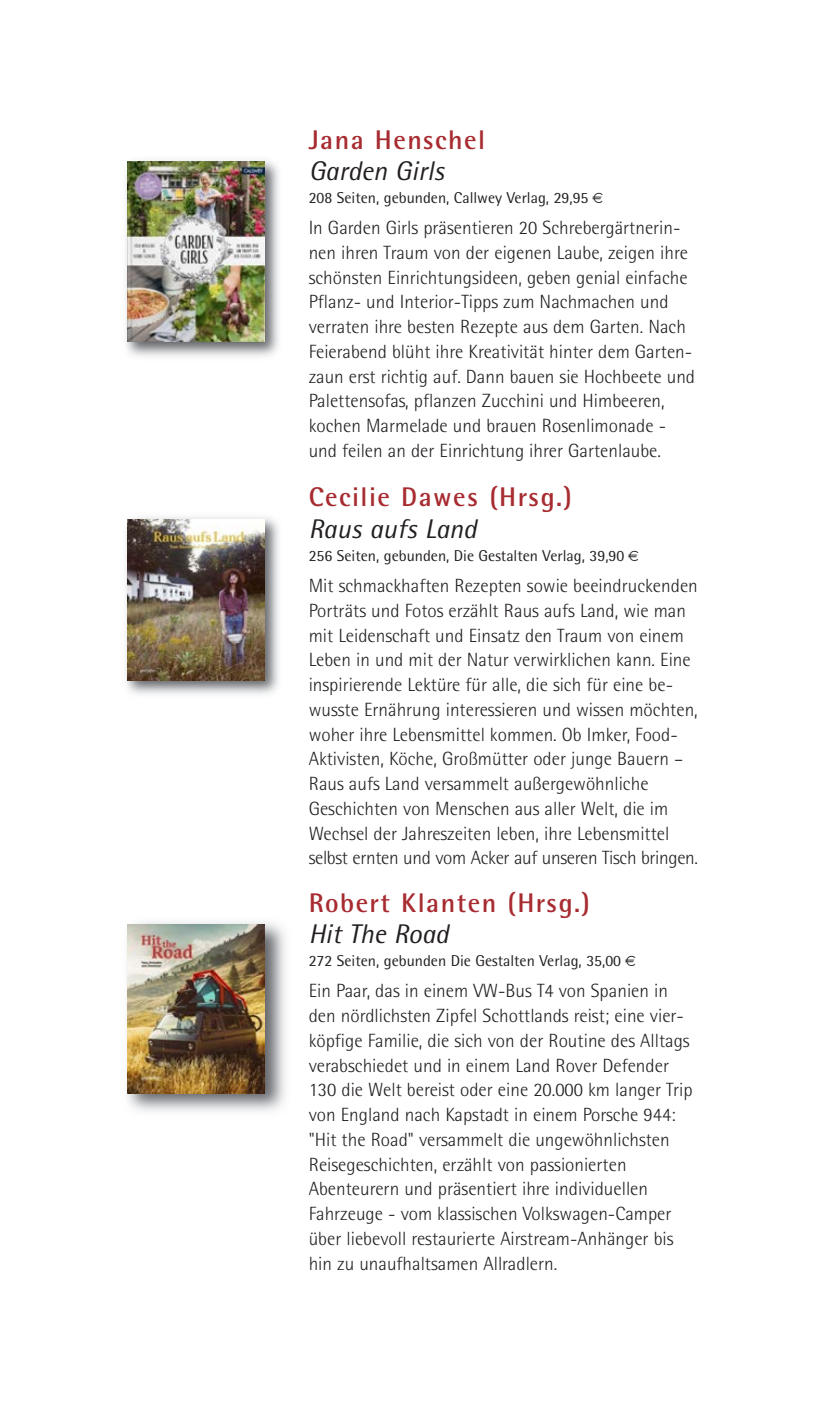
<style>
.page{position:relative;width:830px;height:1404px;background:#fff}
.page>*{position:absolute;margin:0;border:0;box-sizing:border-box;transform-origin:0 0}
.t1{font:700 27px "Rotis Semi Sans";letter-spacing:.055em;color:#a72b30}
.t2{font:italic 27px "Rotis Semi Sans";color:#231f20}
.t3{font:300 19.12px/24.8px "Rotis Semi Sans";color:#231f20}
.t4{font:15.75px "Rotis Semi Sans";color:#231f20}
</style>
<div class="page">
<img style="left:126px;top:160px;width:153px;height:197px">
<img style="left:128px;top:161px;width:137px;height:180px">
<img style="left:126px;top:517px;width:153px;height:178px">
<img style="left:128px;top:519px;width:137px;height:161px">
<img style="left:127px;top:922px;width:159px;height:190px">
<img style="left:128px;top:924px;width:137px;height:169px">
<h1 class="t1" style="left:308px;top:130px;width:178px">Jana Henschel</h1>
<h1 class="t2" style="left:308px;top:161px;width:137px">Garden Girls</h1>
<p class="t4" style="left:308px;top:192px;width:281px">208 Seiten, gebunden, Callwey Verlag, 29,95</p>
<p class="t3" style="left:308px;top:217px;width:388px">In Garden Girls präsentieren 20 Schrebergärtnerin&shy;nen ihren Traum von der eigenen Laube, zeigen ihre schönsten Einrichtungsideen, geben genial einfache Pflanz- und Interior-Tipps zum Nachmachen und verraten ihre besten Rezepte aus dem Garten. Nach Feierabend blüht ihre Kreativität hinter dem Garten&shy;zaun erst richtig auf. Dann bauen sie Hochbeete und Palettensofas, pflanzen Zucchini und Himbeeren, kochen Marmelade und brauen Rosenlimonade - und feilen an der Einrichtung ihrer Gartenlaube.</p>
<h1 class="t1" style="left:308px;top:488px;width:265px">Cecilie Dawes (Hrsg.)</h1>
<h1 class="t2" style="left:308px;top:519px;width:169px">Raus aufs Land</h1>
<p class="t4" style="left:308px;top:549px;width:317px">256 Seiten, gebunden, Die Gestalten Verlag, 39,90</p>
<p class="t3" style="left:308px;top:575px;width:391px">Mit schmackhaften Rezepten sowie beeindruckenden Porträts und Fotos erzählt Raus aufs Land, wie man mit Leidenschaft und Einsatz den Traum von einem Leben in und mit der Natur verwirklichen kann. Eine inspirierende Lektüre für alle, die sich für eine be&shy;wusste Ernährung interessieren und wissen möchten, woher ihre Lebensmittel kommen. Ob Imker, Food-Aktivisten, Köche, Großmütter oder junge Bauern – Raus aufs Land versammelt außergewöhnliche Geschichten von Menschen aus aller Welt, die im Wechsel der Jahreszeiten leben, ihre Lebensmittel selbst ernten und vom Acker auf unseren Tisch bringen.</p>
<h1 class="t1" style="left:308px;top:893px;width:283px">Robert Klanten (Hrsg.)</h1>
<h1 class="t2" style="left:308px;top:924px;width:141px">Hit The Road</h1>
<p class="t4" style="left:308px;top:954px;width:314px">272 Seiten, gebunden Die Gestalten Verlag, 35,00</p>
<p class="t3" style="left:308px;top:980px;width:385px">Ein Paar, das in einem VW-Bus T4 von Spanien in den nördlichsten Zipfel Schottlands reist; eine vier&shy;köpfige Familie, die sich von der Routine des Alltags verabschiedet und in einem Land Rover Defender 130 die Welt bereist oder eine 20.000 km langer Trip von England nach Kapstadt in einem Porsche 944: "Hit the Road" versammelt die ungewöhnlichsten Reisegeschichten, erzählt von passionierten Abenteurern und präsentiert ihre individuellen Fahrzeuge - vom klassischen Volkswagen-Camper über liebevoll restaurierte Airstream-Anhänger bis hin zu unaufhaltsamen Allradlern.</p>
</div>
